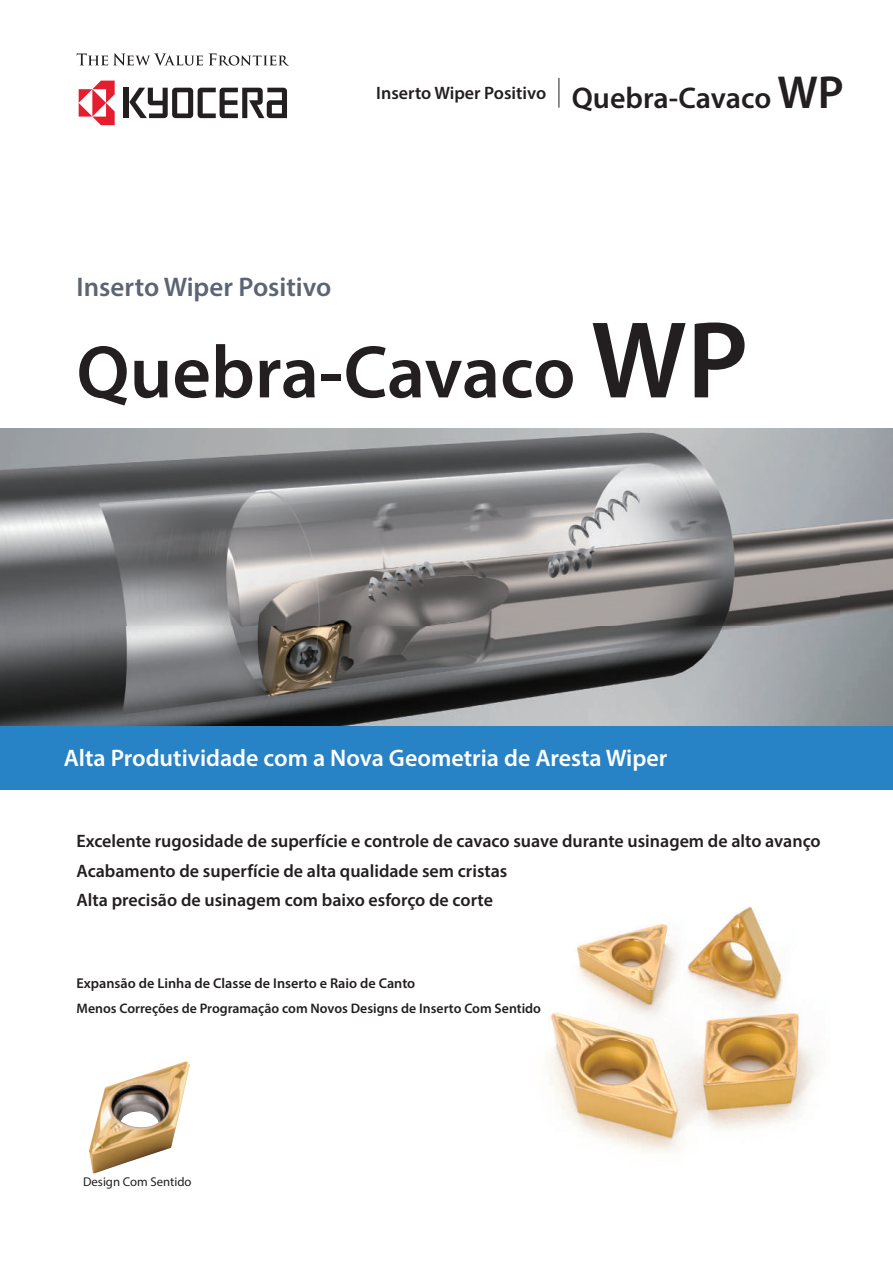
<style>
.page{position:relative;width:893px;height:1263px;background:#fff}
.page>*{position:absolute;margin:0;border:0;box-sizing:border-box;transform-origin:0 0}
.t1{font:600 75px "Myriad Pro";letter-spacing:-.005em;color:#231f20}
.t2{font:600 27px "Myriad Pro";color:#5c6573}
.t3{font:600 24px "Myriad Pro";color:#fff}
.t4{font:600 18px/29.5px "Myriad Pro";color:#231f20}
.t5{font:600 14.25px "Myriad Pro";color:#231f20}
.t6{font:600 13.8px "Myriad Pro";color:#231f20}
.t7{font:12.75px "Myriad Pro";color:#231f20}
.s1{font-size:30px}
.s2{font-size:46.5px}
.s3{font-size:110.25px}
</style>
<div class="page">
<svg style="left:77px;top:53px;width:126px;height:13px"></svg>
<svg style="left:209px;top:53px;width:80px;height:13px"></svg>
<div style="left:124px;top:88px;width:5px;height:30px;background:#231f20"></div>
<svg style="left:129px;top:88px;width:158px;height:30px"></svg>
<svg style="left:79px;top:81px;width:36px;height:44px"></svg>
<img style="left:0;top:428px;width:893px;height:298px">
<img style="left:549px;top:907px;width:267px;height:245px">
<img style="left:89px;top:1061px;width:101px;height:112px">
<hr style="left:559px;top:78px;width:1px;height:30px;background:#231f20">
<div style="left:0;top:726px;width:893px;height:63px;background:#2783c5"></div>
<p class="t4" style="left:376px;top:78px;width:469px">Inserto Wiper Positivo <span class="s1">Quebra-Cavaco</span> <span class="s2">WP</span></p>
<h2 class="t2" style="left:77px;top:269px;width:256px">Inserto Wiper Positivo</h2>
<h1 class="t1" style="left:77px;top:324px;width:673px">Quebra-Cavaco <span class="s3">WP</span></h1>
<h3 class="t3" style="left:64px;top:742px;width:605px">Alta Produtividade com a Nova Geometria de Aresta Wiper</h3>
<p class="t4" style="left:77px;top:826px;width:746px">Excelente rugosidade de superfície e controle de cavaco suave durante usinagem de alto avanço<br>Acabamento de superfície de alta qualidade sem cristas<br>Alta precisão de usinagem com baixo esforço de corte</p>
<p class="t5" style="left:77px;top:974px;width:340px">Expansão de Linha de Classe de Inserto e Raio de Canto</p>
<p class="t6" style="left:77px;top:1000px;width:466px">Menos Correções de Programação com Novos Designs de Inserto Com Sentido</p>
<p class="t7" style="left:83px;top:1174px;width:110px">Design Com Sentido</p>
</div>
